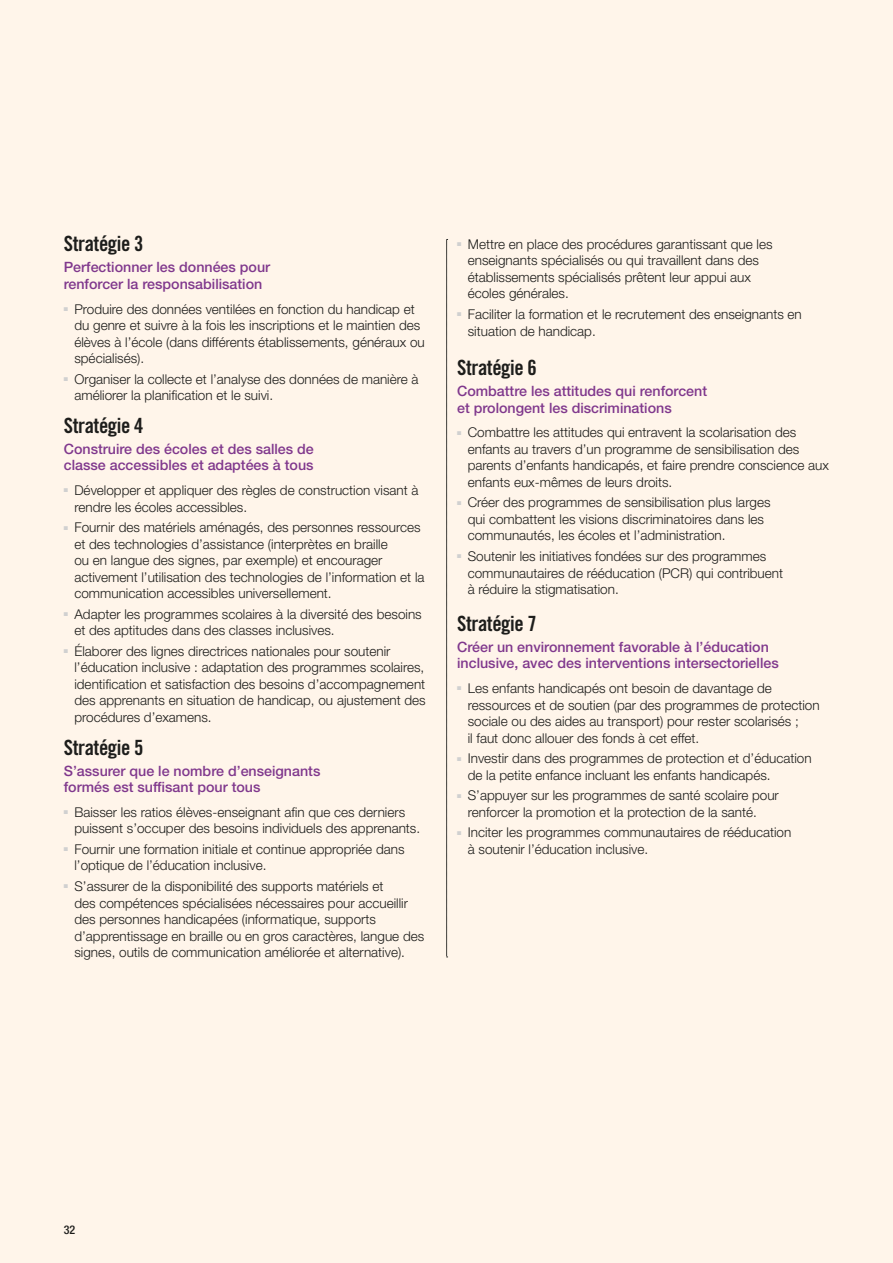
<style>
.page{position:relative;width:893px;height:1263px;background:#fff5ea}
.page>*{position:absolute;margin:0;border:0;box-sizing:border-box;transform-origin:0 0}
.t1{font:21px "Trade Gothic Bold Cond Twenty";letter-spacing:-.02em;color:#1d1d1b}
.t2{font:500 14.25px/16.5px "Helvetica Neue LT Std";color:#80388d}
.t3{font:300 13.5px/16.5px "Helvetica Neue LT Std";color:#1d1d1b}
.t4{font:500 condensed 12px "Helvetica Neue LT Std";color:#1d1d1b}
</style>
<div class="page">
<svg style="left:446px;top:239px;width:2px;height:719px"></svg>
<h1 class="t1" style="left:64px;top:231px;width:81px">Stratégie 3</h1>
<p class="t2" style="left:64px;top:259px;width:208px">Perfectionner les données pour renforcer la responsabilisation</p>
<p class="t3" style="left:74px;top:300px;width:352px;text-indent:-11px"><sup>■</sup> Produire des données ventilées en fonction du handicap et du genre et suivre à la fois les inscriptions et le maintien des élèves à l’école (dans différents établissements, généraux ou spécialisés).</p>
<p class="t3" style="left:74px;top:370px;width:346px;text-indent:-11px"><sup>■</sup> Organiser la collecte et l’analyse des données de manière à améliorer la planification et le suivi.</p>
<h1 class="t1" style="left:64px;top:413px;width:81px">Stratégie 4</h1>
<p class="t2" style="left:64px;top:440px;width:252px">Construire des écoles et des salles de classe accessibles et adaptées à tous</p>
<p class="t3" style="left:74px;top:482px;width:346px;text-indent:-11px"><sup>■</sup> Développer et appliquer des règles de construction visant à rendre les écoles accessibles.</p>
<p class="t3" style="left:74px;top:519px;width:352px;text-indent:-11px"><sup>■</sup> Fournir des matériels aménagés, des personnes ressources et des technologies d’assistance (interprètes en braille<br>ou en langue des signes, par exemple) et encourager activement l’utilisation des technologies de l’information et la communication accessibles universellement.</p>
<p class="t3" style="left:74px;top:605px;width:349px;text-indent:-11px"><sup>■</sup> Adapter les programmes scolaires à la diversité des besoins et des aptitudes dans des classes inclusives.</p>
<p class="t3" style="left:74px;top:643px;width:353px;text-indent:-11px"><sup>■</sup> Élaborer des lignes directrices nationales pour soutenir l’éducation inclusive : adaptation des programmes scolaires, identification et satisfaction des besoins d’accompagnement des apprenants en situation de handicap, ou ajustement des procédures d’examens.</p>
<h1 class="t1" style="left:64px;top:734px;width:81px">Stratégie 5</h1>
<p class="t2" style="left:64px;top:762px;width:258px">S’assurer que le nombre d’enseignants formés est suffisant pour tous</p>
<p class="t3" style="left:74px;top:803px;width:347px;text-indent:-11px"><sup>■</sup> Baisser les ratios élèves-enseignant afin que ces derniers puissent s’occuper des besoins individuels des apprenants.</p>
<p class="t3" style="left:74px;top:841px;width:332px;text-indent:-11px"><sup>■</sup> Fournir une formation initiale et continue appropriée dans l’optique de l’éducation inclusive.</p>
<p class="t3" style="left:74px;top:878px;width:351px;text-indent:-11px"><sup>■</sup> S’assurer de la disponibilité des supports matériels et<br>des compétences spécialisées nécessaires pour accueillir des personnes handicapées (informatique, supports d’apprentissage en braille ou en gros caractères, langue des signes, outils de communication améliorée et alternative).</p>
<p class="t3" style="left:468px;top:236px;width:306px;text-indent:-11px"><sup>■</sup> Mettre en place des procédures garantissant que les enseignants spécialisés ou qui travaillent dans des établissements spécialisés prêtent leur appui aux écoles générales.</p>
<p class="t3" style="left:468px;top:306px;width:336px;text-indent:-11px"><sup>■</sup> Faciliter la formation et le recrutement des enseignants en situation de handicap.</p>
<h1 class="t1" style="left:457px;top:355px;width:81px">Stratégie 6</h1>
<p class="t2" style="left:457px;top:383px;width:251px">Combattre les attitudes qui renforcent et prolongent les discriminations</p>
<p class="t3" style="left:468px;top:424px;width:363px;text-indent:-11px"><sup>■</sup> Combattre les attitudes qui entravent la scolarisation des enfants au travers d’un programme de sensibilisation des parents d’enfants handicapés, et faire prendre conscience aux enfants eux-mêmes de leurs droits.</p>
<p class="t3" style="left:468px;top:494px;width:304px;text-indent:-11px"><sup>■</sup> Créer des programmes de sensibilisation plus larges qui combattent les visions discriminatoires dans les communautés, les écoles et l’administration.</p>
<p class="t3" style="left:468px;top:548px;width:317px;text-indent:-11px"><sup>■</sup> Soutenir les initiatives fondées sur des programmes communautaires de rééducation (PCR) qui contribuent à réduire la stigmatisation.</p>
<h1 class="t1" style="left:457px;top:611px;width:81px">Stratégie 7</h1>
<p class="t2" style="left:457px;top:638px;width:323px">Créer un environnement favorable à l’éducation inclusive, avec des interventions intersectorielles</p>
<p class="t3" style="left:468px;top:680px;width:353px;text-indent:-11px"><sup>■</sup> Les enfants handicapés ont besoin de davantage de ressources et de soutien (par des programmes de protection sociale ou des aides au transport) pour rester scolarisés ;<br>il faut donc allouer des fonds à cet effet.</p>
<p class="t3" style="left:468px;top:750px;width:345px;text-indent:-11px"><sup>■</sup> Investir dans des programmes de protection et d’éducation de la petite enfance incluant les enfants handicapés.</p>
<p class="t3" style="left:468px;top:787px;width:313px;text-indent:-11px"><sup>■</sup> S’appuyer sur les programmes de santé scolaire pour renforcer la promotion et la protection de la santé.</p>
<p class="t3" style="left:468px;top:824px;width:325px;text-indent:-11px"><sup>■</sup> Inciter les programmes communautaires de rééducation à soutenir l’éducation inclusive.</p>
<p class="t4" style="left:64px;top:1222px;width:13px">32</p>
</div>
